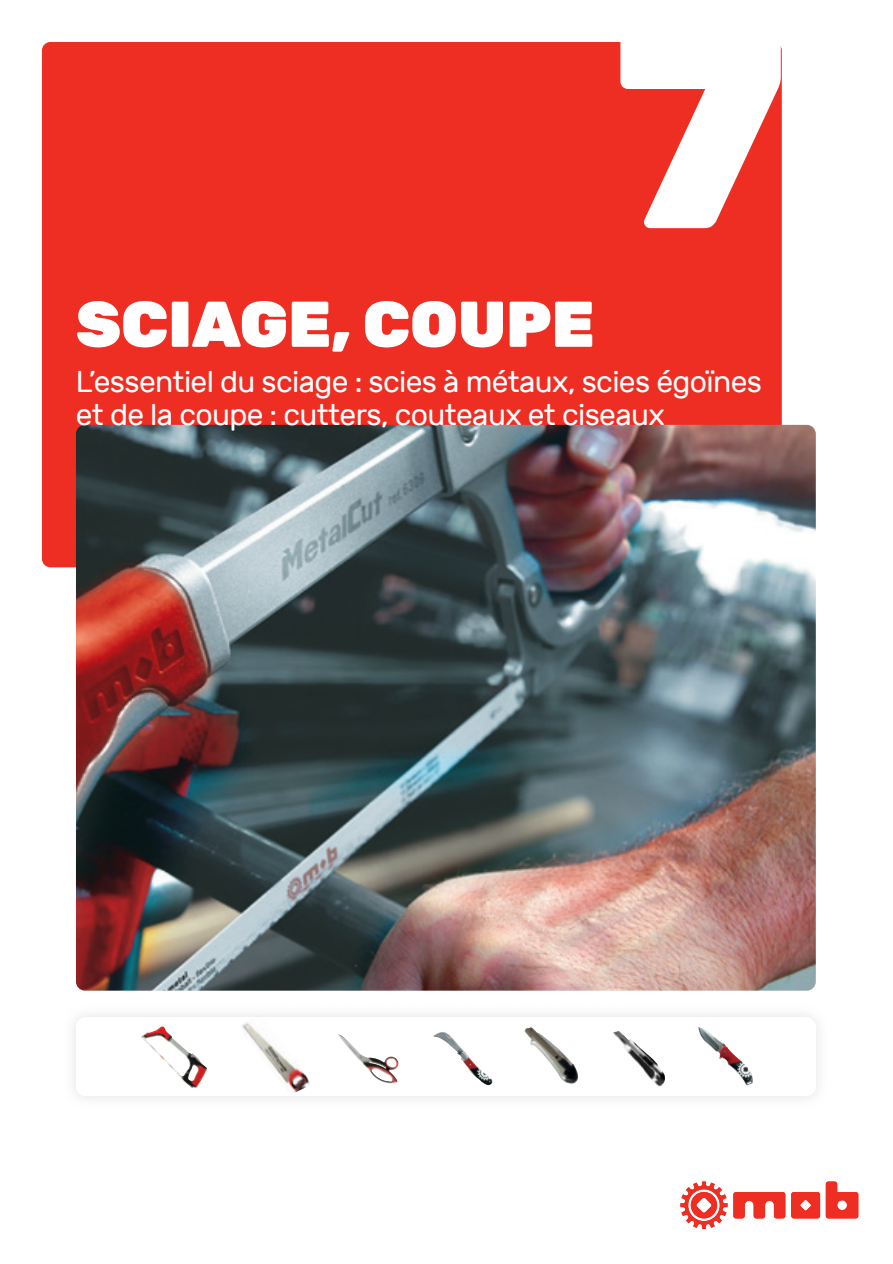
<style>
.page{position:relative;width:893px;height:1264px;background:#fff}
.page>*{position:absolute;margin:0;border:0;box-sizing:border-box;transform-origin:0 0}
.t1{font:900 280.95px "Rubik";color:#fff}
.t2{font:900 64.5px "Rubik";color:#fff}
.t3{font:30px/33px "Rubik";letter-spacing:-.02em;color:#fff}
</style>
<div class="page">
<div style="left:42px;top:42px;width:740px;height:525px;background:#ee2e22;border-radius:9px"></div>
<img style="left:76px;top:425px;width:740px;height:565px">
<svg style="left:791px;top:1192px;width:29px;height:26px"></svg>
<svg style="left:680px;top:1181px;width:105px;height:47px"></svg>
<svg style="left:826px;top:1181px;width:32px;height:37px"></svg>
<img style="left:141px;top:1026px;width:66px;height:62px">
<svg style="left:254px;top:1014px;width:8px;height:3px"></svg>
<img style="left:242px;top:1022px;width:68px;height:71px">
<img style="left:433px;top:1032px;width:60px;height:53px">
<img style="left:338px;top:1034px;width:61px;height:49px">
<img style="left:613px;top:1031px;width:52px;height:55px">
<img style="left:524px;top:1027px;width:55px;height:57px">
<img style="left:698px;top:1027px;width:55px;height:58px">
<h1 class="t1" style="left:613px;top:-34px;width:177px">7</h1>
<h2 class="t2" style="left:76px;top:287px;width:520px">SCIAGE, COUPE</h2>
<p class="t3" style="left:76px;top:365px;width:688px">L’essentiel du sciage : scies à métaux, scies égoïnes et de la coupe : cutters, couteaux et ciseaux</p>
</div>
